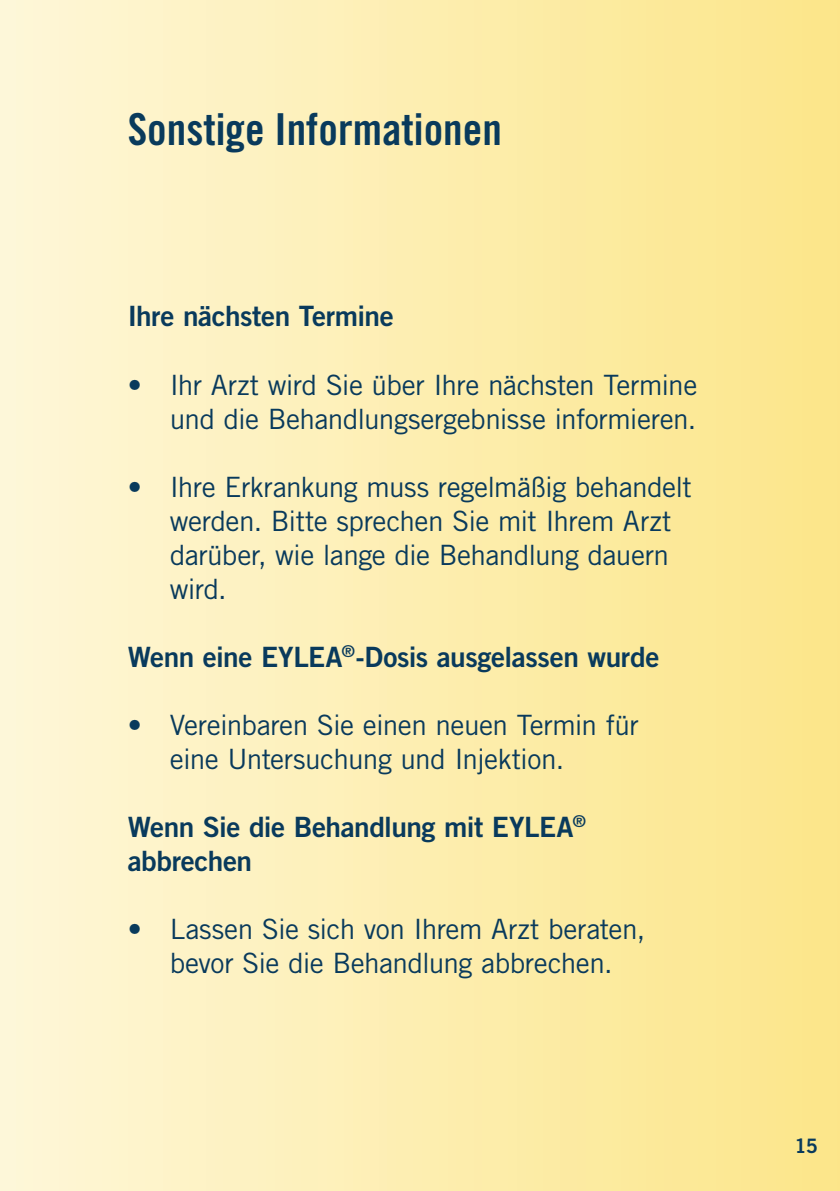
<style>
.page{position:relative;width:840px;height:1191px;background:#fff}
.page>*{position:absolute;margin:0;border:0;box-sizing:border-box;transform-origin:0 0}
.t1{font:44px "Trade Gothic LT Std Bd Cn 20";color:#093a5c}
.t2{font:28px/34px "Trade Gothic LT Std";letter-spacing:-.02em;color:#093a5c}
.t3{font:28px/34px "Trade Gothic LT Std Bd 2";letter-spacing:-.015em;color:#093a5c}
.t4{font:19.8px "Trade Gothic LT Std Bd 2";color:#093a5c}
</style>
<div class="page">
<div style="left:0;top:0;width:839px;height:1191px;background:linear-gradient(to right,#fef7d9,#fce689)"></div>
<h1 class="t1" style="left:128px;top:104px;width:375px">Sonstige Informationen</h1>
<p class="t3" style="left:128px;top:302px;width:267px">Ihre nächsten Termine</p>
<p class="t2" style="left:128px;top:370px;width:571px;text-align:right">• Ihr Arzt wird Sie über Ihre nächsten Termine und die Behandlungsergebnisse informieren.</p>
<p class="t2" style="left:170px;top:472px;width:523px;text-indent:-42px">• Ihre Erkrankung muss regelmäßig behandelt werden. Bitte sprechen Sie mit Ihrem Arzt darüber, wie lange die Behandlung dauern wird.</p>
<p class="t3" style="left:128px;top:642px;width:533px">Wenn eine EYLEA<sup>®</sup>-Dosis ausgelassen wurde</p>
<p class="t2" style="left:170px;top:710px;width:470px;text-indent:-42px">• Vereinbaren Sie einen neuen Termin für eine Untersuchung und Injektion.</p>
<p class="t3" style="left:128px;top:812px;width:459px">Wenn Sie die Behandlung mit EYLEA<sup>® </sup>abbrechen</p>
<p class="t2" style="left:128px;top:914px;width:518px;text-align:center">• Lassen Sie sich von Ihrem Arzt beraten, bevor Sie die Behandlung abbrechen.</p>
<p class="t4" style="left:794px;top:1139px;width:25px">15</p>
</div>
